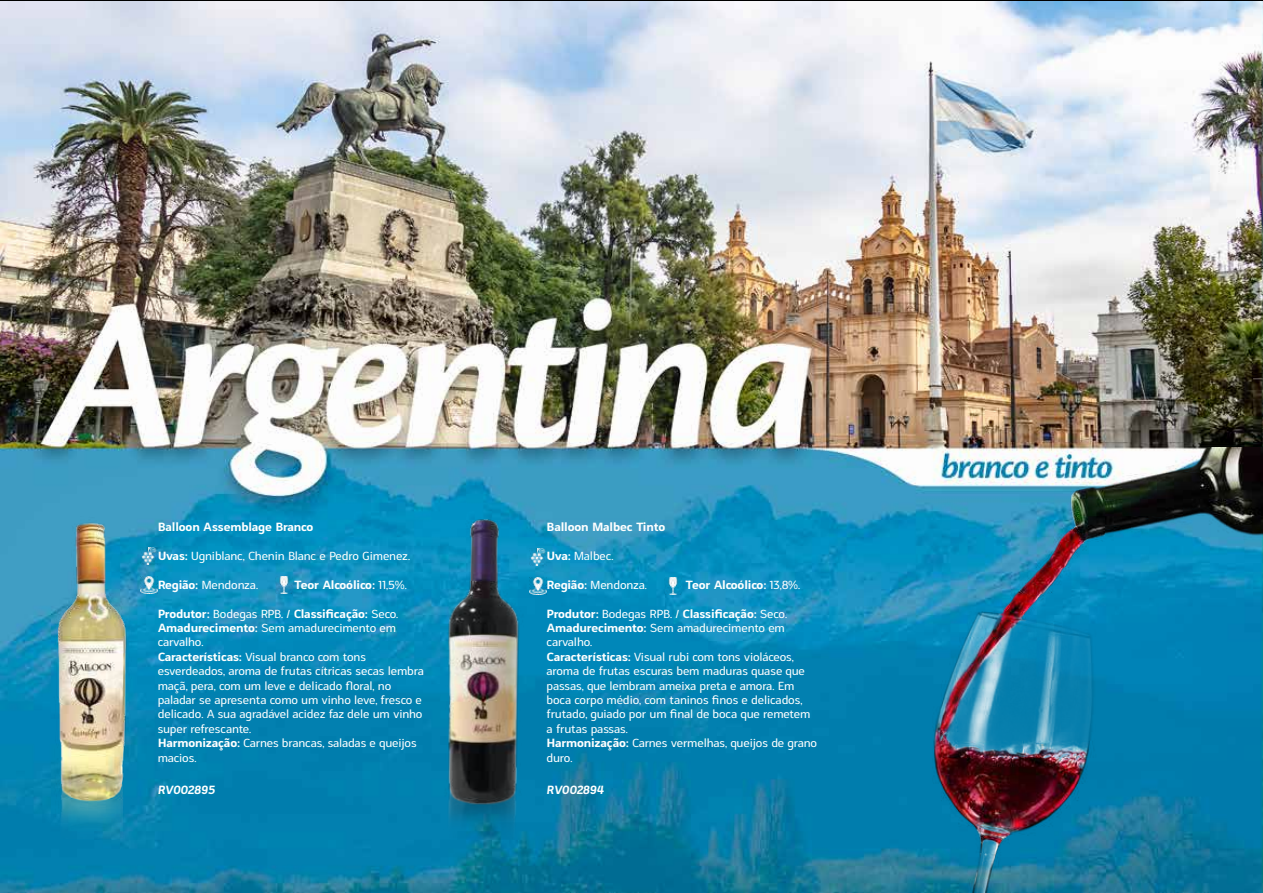
<style>
.page{position:relative;width:1263px;height:893px;background:#fff}
.page>*{position:absolute;margin:0;border:0;box-sizing:border-box;transform-origin:0 0}
.t1{font:12px/14.4px "Sadi Sans";letter-spacing:-.075em;color:#fff}
.t2{font:700 12px "Sadi Sans";letter-spacing:-.075em;color:#fff}
.t3{font:italic 700 12px "Sadi Sans";letter-spacing:-.095em;color:#fff}
.s1{font-weight:700}
.s2{font-weight:400}
</style>
<div class="page">
<img style="left:0;top:1px;width:1263px;height:892px">
<img style="left:21px;top:517px;width:136px;height:322px">
<img style="left:407px;top:516px;width:142px;height:324px">
<img style="left:140px;top:548px;width:17px;height:17px">
<img style="left:140px;top:577px;width:17px;height:17px">
<img style="left:275px;top:577px;width:17px;height:17px">
<img style="left:529px;top:548px;width:17px;height:17px">
<img style="left:529px;top:577px;width:17px;height:17px">
<img style="left:664px;top:577px;width:17px;height:17px">
<img style="left:863px;top:447px;width:400px;height:446px">
<p class="t2" style="left:157px;top:517px;width:158px">Balloon Assemblage Branco</p>
<p class="t1" style="left:157px;top:548px;width:255px"><span class="s1">Uvas:</span> Ugniblanc, Chenin Blanc e Pedro Gimenez.</p>
<p class="t1" style="left:157px;top:577px;width:103px"><span class="s1">Região:</span> Mendonza.</p>
<p class="t2" style="left:294px;top:574px;width:115px">Teor Alcoólico: <span class="s2">11,5%.</span></p>
<p class="t1" style="left:157px;top:606px;width:268px"><span class="s1">Produtor:</span> Bodegas RPB. / <span class="s1">Classificação:</span> Seco.<br><span class="s1">Amadurecimento:</span> Sem amadurecimento em carvalho.<br><span class="s1">Características:</span> Visual branco com tons esverdeados, aroma de frutas cítricas secas lembra maçã, pera, com um leve e delicado floral, no paladar se apresenta como um vinho leve, fresco e delicado. A sua agradável acidez faz dele um vinho super refrescante.<br><span class="s1">Harmonização:</span> Carnes brancas, saladas e queijos macios.</p>
<p class="t3" style="left:157px;top:780px;width:60px">RV002895</p>
<p class="t2" style="left:546px;top:517px;width:121px">Balloon Malbec Tinto</p>
<p class="t1" style="left:546px;top:548px;width:69px"><span class="s1">Uva:</span> Malbec.</p>
<p class="t1" style="left:546px;top:577px;width:103px"><span class="s1">Região:</span> Mendonza.</p>
<p class="t2" style="left:685px;top:574px;width:117px">Teor Alcoólico: <span class="s2">13,8%.</span></p>
<p class="t1" style="left:546px;top:606px;width:273px"><span class="s1">Produtor:</span> Bodegas RPB. / <span class="s1">Classificação:</span> Seco.<br><span class="s1">Amadurecimento:</span> Sem amadurecimento em carvalho.<br><span class="s1">Características:</span> Visual rubi com tons violáceos, aroma de frutas escuras bem maduras quase que passas, que lembram ameixa preta e amora. Em boca corpo médio, com taninos finos e delicados, frutado, guiado por um final de boca que remetem a frutas passas.<br><span class="s1">Harmonização:</span> Carnes vermelhas, queijos de grano duro.</p>
<p class="t3" style="left:546px;top:780px;width:60px">RV002894</p>
</div>
